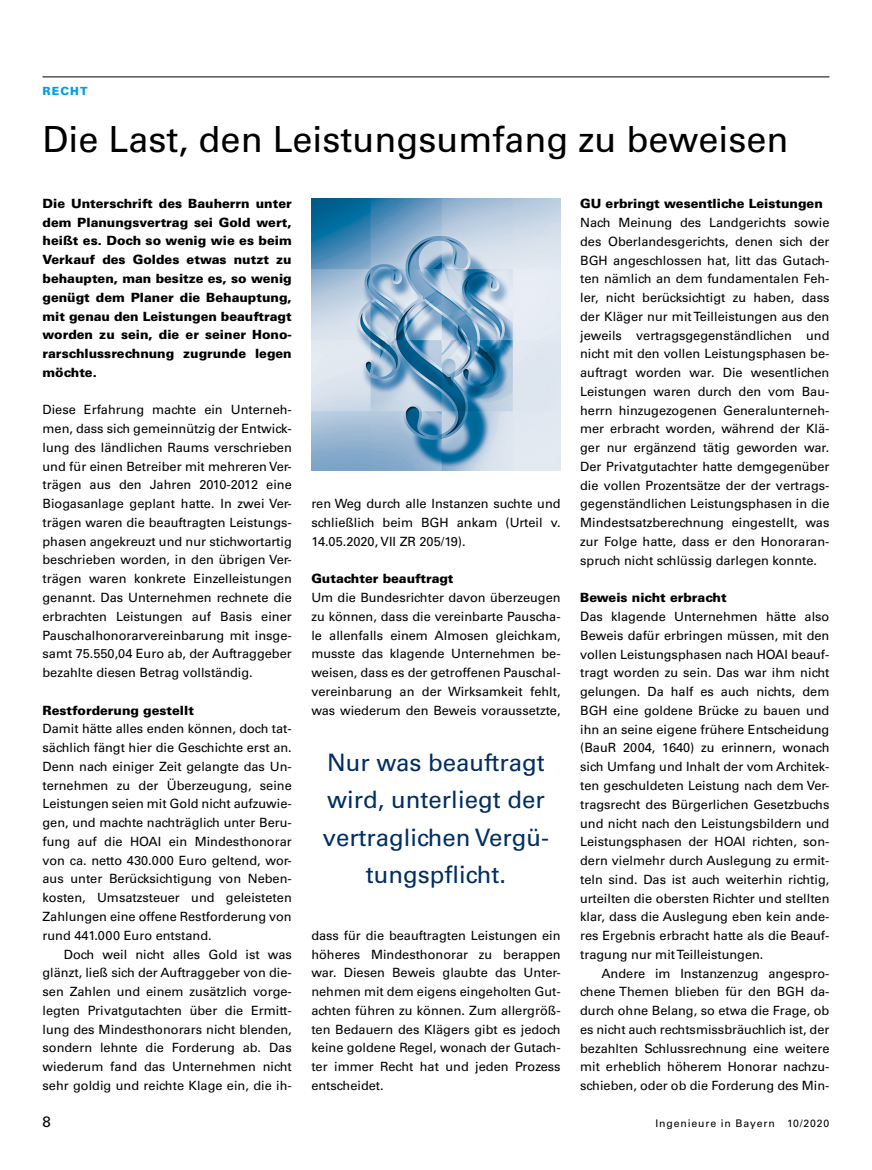
<style>
.page{position:relative;width:872px;height:1170px;background:#fff}
.page>*{position:absolute;margin:0;border:0;box-sizing:border-box;transform-origin:0 0}
.t1{font:36px "Univers LT Std";color:#000}
.t2{font:24px/37.5px "Univers LT Std";color:#002e63;text-align:center}
.t3{font:15px "Univers LT Std";color:#000}
.t4{font:12.75px/18.8px "Univers LT Std";color:#000;text-align:justify}
.t5{font:900 12.75px/18.8px "Univers LT Std";color:#000;text-align:justify}
.t6{font:900 11.25px "Univers LT Std";letter-spacing:.1em;color:#009ee3}
.t7{font:10.5px "Univers LT Std";letter-spacing:.08em;color:#000}
</style>
<div class="page">
<hr style="left:43px;top:76px;width:786px;height:1px;background:#000">
<img style="left:311px;top:199px;width:249px;height:271px">
<p class="t6" style="left:43px;top:84px;width:47px">RECHT</p>
<h1 class="t1" style="left:43px;top:117px;width:747px">Die Last, den Leistungsumfang zu beweisen</h1>
<p class="t5" style="left:43px;top:194px;width:251px">Die Unterschrift des Bauherrn unter dem Planungsvertrag sei Gold wert, heißt es. Doch so wenig wie es beim Verkauf des Goldes etwas nutzt zu behaupten, man besitze es, so wenig genügt dem Planer die Behauptung, mit genau den Leistungen beauftragt worden zu sein, die er seiner Hono&shy;rarschlussrechnung zugrunde legen möchte.</p>
<p class="t4" style="left:43px;top:400px;width:251px">Diese Erfahrung machte ein Unterneh&shy;men, dass sich gemeinnützig der Entwick&shy;lung des ländlichen Raums verschrieben und für einen Betreiber mit mehreren Ver&shy;trägen aus den Jahren 2010-2012 eine Biogasanlage geplant hatte. In zwei Ver&shy;trägen waren die beauftragten Leistungs&shy;phasen angekreuzt und nur stichwortartig beschrieben worden, in den übrigen Ver&shy;trägen waren konkrete Einzelleistungen genannt. Das Unternehmen rechnete die erbrachten Leistungen auf Basis einer Pauschalhonorarvereinbarung mit insge&shy;samt 75.550,04 Euro ab, der Auftraggeber bezahlte diesen Betrag vollständig.</p>
<p class="t5" style="left:43px;top:700px;width:153px">Restforderung gestellt</p>
<p class="t4" style="left:43px;top:719px;width:251px">Damit hätte alles enden können, doch tat&shy;sächlich fängt hier die Geschichte erst an.<br>Denn nach einiger Zeit gelangte das Un&shy;ternehmen zu der Überzeugung, seine Leistungen seien mit Gold nicht aufzuwie&shy;gen, und machte nachträglich unter Beru&shy;fung auf die HOAI ein Mindesthonorar von ca. netto 430.000 Euro geltend, wor&shy;aus unter Berücksichtigung von Neben&shy;kosten, Umsatzsteuer und geleisteten Zahlungen eine offene Restforderung von rund 441.000 Euro entstand.</p>
<p class="t4" style="left:43px;top:944px;width:251px;text-indent:21px">Doch weil nicht alles Gold ist was glänzt, ließ sich der Auftraggeber von die&shy;sen Zahlen und einem zusätzlich vorge&shy;legten Privatgutachten über die Ermitt&shy;lung des Mindesthonorars nicht blenden, sondern lehnte die Forderung ab. Das wiederum fand das Unternehmen nicht sehr goldig und reichte Klage ein, die ih-</p>
<p class="t5" style="left:580px;top:194px;width:244px">GU erbringt wesentliche Leistungen</p>
<p class="t4" style="left:580px;top:213px;width:251px">Nach Meinung des Landgerichts sowie des Oberlandesgerichts, denen sich der BGH angeschlossen hat, litt das Gutach&shy;ten nämlich an dem fundamentalen Feh&shy;ler, nicht berücksichtigt zu haben, dass der Kläger nur mit Teilleistungen aus den jeweils vertragsgegenständlichen und nicht mit den vollen Leistungsphasen be&shy;auftragt worden war. Die wesentlichen Leistungen waren durch den vom Bau&shy;herrn hinzugezogenen Generalunterneh&shy;mer erbracht worden, während der Klä&shy;ger nur ergänzend tätig geworden war.<br>Der Privatgutachter hatte demgegenüber die vollen Prozentsätze der der vertrags&shy;gegenständlichen Leistungsphasen in die Mindestsatzberechnung eingestellt, was zur Folge hatte, dass er den Honoraran&shy;spruch nicht schlüssig darlegen konnte.</p>
<p class="t5" style="left:580px;top:588px;width:148px">Beweis nicht erbracht</p>
<p class="t4" style="left:580px;top:607px;width:251px">Das klagende Unternehmen hätte also Beweis dafür erbringen müssen, mit den vollen Leistungsphasen nach HOAI beauf&shy;tragt worden zu sein. Das war ihm nicht gelungen. Da half es auch nichts, dem BGH eine goldene Brücke zu bauen und ihn an seine eigene frühere Entscheidung (BauR 2004, 1640) zu erinnern, wonach sich Umfang und Inhalt der vom Architek&shy;ten geschuldeten Leistung nach dem Ver&shy;tragsrecht des Bürgerlichen Gesetzbuchs und nicht nach den Leistungsbildern und Leistungsphasen der HOAI richten, son&shy;dern vielmehr durch Auslegung zu ermit&shy;teln sind. Das ist auch weiterhin richtig, urteilten die obersten Richter und stellten klar, dass die Auslegung eben kein ande&shy;res Ergebnis erbracht hatte als die Beauf&shy;tragung nur mit Teilleistungen.</p>
<p class="t4" style="left:580px;top:963px;width:251px;text-indent:21px">Andere im Instanzenzug angespro&shy;chene Themen blieben für den BGH da&shy;durch ohne Belang, so etwa die Frage, ob es nicht auch rechtsmissbräuchlich ist, der bezahlten Schlussrechnung eine weitere mit erheblich höherem Honorar nachzu&shy;schieben, oder ob die Forderung des Min-</p>
<p class="t4" style="left:311px;top:494px;width:251px">ren Weg durch alle Instanzen suchte und schließlich beim BGH ankam (Urteil v.<br>14.05.2020, VII ZR 205/19).</p>
<p class="t5" style="left:311px;top:569px;width:144px">Gutachter beauftragt</p>
<p class="t4" style="left:311px;top:588px;width:251px">Um die Bundesrichter davon überzeugen zu können, dass die vereinbarte Pauscha&shy;le allenfalls einem Almosen gleichkam, musste das klagende Unternehmen be&shy;weisen, dass es der getroffenen Pauschal&shy;vereinbarung an der Wirksamkeit fehlt, was wiederum den Beweis voraussetzte,</p>
<h2 class="t2" style="left:323px;top:743px;width:228px">Nur was beauftragt wird, unterliegt der vertraglichen Vergü&shy;tungspflicht.</h2>
<p class="t4" style="left:311px;top:925px;width:251px">dass für die beauftragten Leistungen ein höheres Mindesthonorar zu berappen war. Diesen Beweis glaubte das Unter&shy;nehmen mit dem eigens eingeholten Gut&shy;achten führen zu können. Zum allergröß&shy;ten Bedauern des Klägers gibt es jedoch keine goldene Regel, wonach der Gutach&shy;ter immer Recht hat und jeden Prozess entscheidet.</p>
<p class="t3" style="left:43px;top:1112px;width:10px">8</p>
<p class="t7" style="left:655px;top:1117px;width:175px">Ingenieure in Bayern 10/2020</p>
</div>
